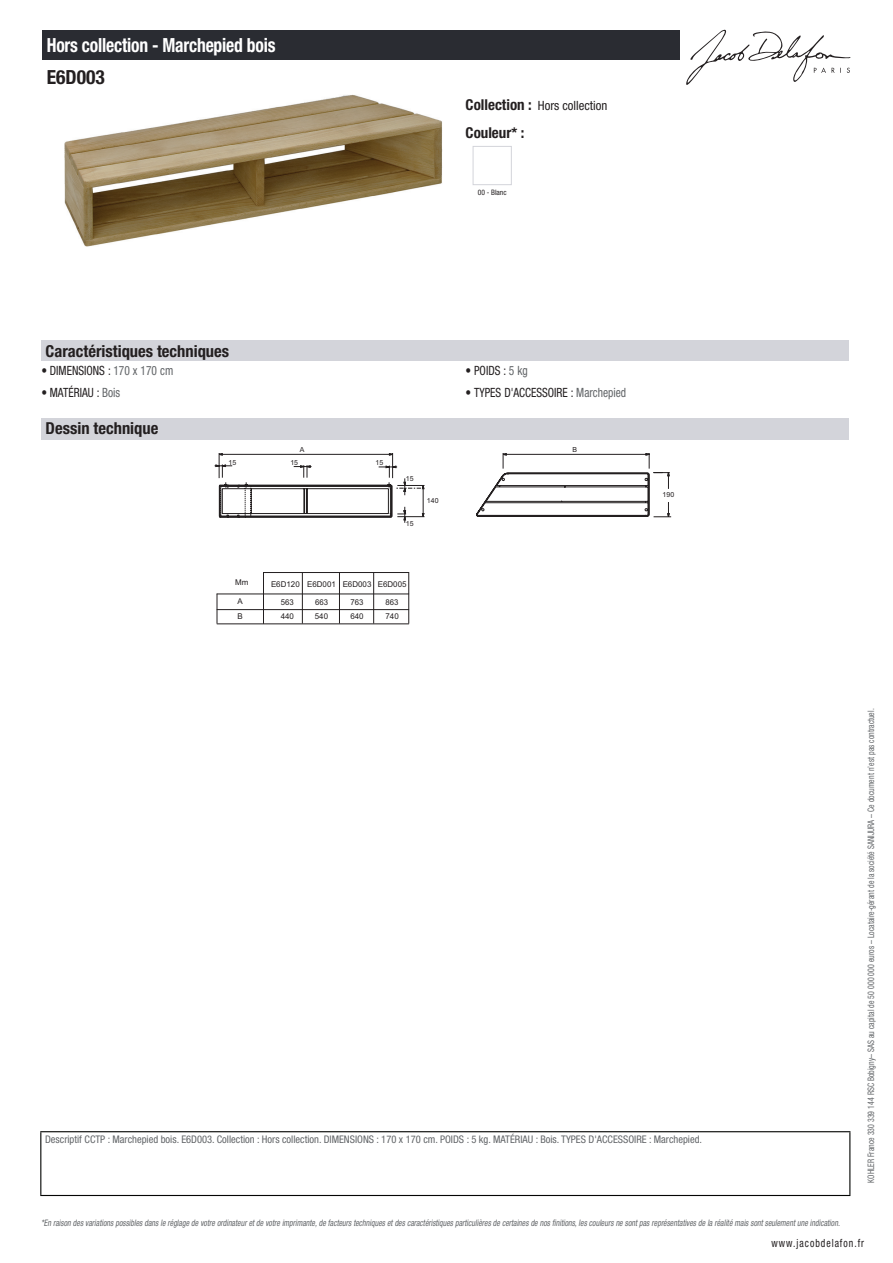
<style>
.page{position:relative;width:893px;height:1263px;background:#fff}
.page>*{position:absolute;margin:0;border:0;box-sizing:border-box;transform-origin:0 0}
.t1{font:700 condensed 19.5px "Helvetica Neue LT Std";letter-spacing:-.01em;color:#fff;scale:.9 1}
.t2{font:700 condensed 19.5px "Helvetica Neue LT Std";color:#231f20}
.t3{font:700 condensed 16.5px "Helvetica Neue LT Std";color:#231f20}
.t4{font:700 condensed 15px "Helvetica Neue LT Std";color:#231f20}
.t5{font:condensed 12.75px "Helvetica Neue LT Std";color:#231f20;scale:.9 1}
.t6{font:condensed 12.75px "Helvetica Neue LT Std";color:#231f20}
.t7{font:condensed 11.25px "Helvetica Neue LT Std";letter-spacing:.1em;color:#231f20;scale:.87 1}
.t8{font:condensed 10.5px "Helvetica Neue LT Std";color:#626568}
.t9{font:italic condensed 9px "Helvetica Neue LT Std";color:#626568;scale:.87 1}
.t10{font:condensed 9px "Helvetica Neue LT Std";color:#626568;scale:.87 1}
.t11{font:7.95px/14.7px "Arial";color:#231f20}
.t12{font:condensed 7.5px "Helvetica Neue LT Std";color:#231f20}
.t13{font:6.9px "Arial";color:#231f20}
.s1{font-weight:700;font-size:15px}
.s2{color:#626568}
</style>
<div class="page">
<svg style="left:686px;top:30px;width:164px;height:55px"></svg>
<img style="left:65px;top:95px;width:377px;height:152px">
<div style="left:473px;top:146px;width:39px;height:39px;border:1px solid #d3d4da"></div>
<div style="left:41px;top:340px;width:808px;height:21px;background:#d3d4da"></div>
<div style="left:41px;top:418px;width:808px;height:21px;background:#d3d4da"></div>
<svg style="left:215px;top:453px;width:457px;height:70px"></svg>
<hr style="left:263px;top:572px;width:1px;height:51px;background:#231f20">
<hr style="left:217px;top:594px;width:192px;height:1px;background:#231f20">
<hr style="left:217px;top:609px;width:192px;height:1px;background:#231f20">
<hr style="left:217px;top:623px;width:192px;height:1px;background:#231f20">
<hr style="left:263px;top:572px;width:146px;height:1px;background:#231f20">
<hr style="left:339px;top:572px;width:1px;height:51px;background:#231f20">
<hr style="left:302px;top:572px;width:1px;height:51px;background:#231f20">
<hr style="left:373px;top:572px;width:1px;height:51px;background:#231f20">
<hr style="left:408px;top:572px;width:1px;height:51px;background:#231f20">
<svg style="left:217px;top:594px;width:1px;height:29px"></svg>
<div style="left:43px;top:30px;width:637px;height:30px;background:#2a2c32"></div>
<hr style="left:40px;top:1131px;width:810px;height:1px;background:#040503">
<hr style="left:40px;top:1132px;width:1px;height:63px;background:#040503">
<hr style="left:849px;top:1132px;width:1px;height:63px;background:#040503">
<hr style="left:40px;top:1195px;width:810px;height:1px;background:#040503">
<h1 class="t1" style="left:47px;top:33px;width:256px">Hors collection - Marchepied bois</h1>
<h1 class="t2" style="left:47px;top:65px;width:60px">E6D003</h1>
<h3 class="t6" style="left:466px;top:98px;width:143px"><span class="s1">Collection :</span> Hors collection</h3>
<h3 class="t4" style="left:466px;top:123px;width:60px">Couleur* :</h3>
<p class="t12" style="left:478px;top:188px;width:30px">00 - Blanc</p>
<h2 class="t3" style="left:46px;top:341px;width:185px">Caractéristiques techniques</h2>
<h3 class="t5" style="left:41px;top:363px;width:148px">• DIMENSIONS : <span class="s2">170 x 170 cm</span></h3>
<h3 class="t5" style="left:466px;top:363px;width:71px">• POIDS : <span class="s2">5 kg</span></h3>
<h3 class="t5" style="left:41px;top:385px;width:89px">• MATÉRIAU : <span class="s2">Bois</span></h3>
<h3 class="t5" style="left:466px;top:385px;width:180px">• TYPES D'ACCESSOIRE : <span class="s2">Marchepied</span></h3>
<h2 class="t3" style="left:46px;top:419px;width:114px">Dessin technique</h2>
<p class="t13" style="left:300px;top:444px;width:6px">A</p>
<p class="t13" style="left:573px;top:444px;width:6px">B</p>
<p class="t13" style="left:229px;top:458px;width:9px">15</p>
<p class="t13" style="left:290px;top:458px;width:9px">15</p>
<p class="t13" style="left:375px;top:458px;width:9px">15</p>
<p class="t13" style="left:406px;top:474px;width:9px">15</p>
<p class="t13" style="left:406px;top:519px;width:9px">15</p>
<p class="t13" style="left:427px;top:496px;width:13px">140</p>
<p class="t11" style="left:235px;top:575px;width:15px">Mm</p>
<p class="t11" style="left:237px;top:594px;width:7px">A<br>B</p>
<p class="t11" style="left:281px;top:594px;width:15px">563<br>440</p>
<p class="t11" style="left:385px;top:594px;width:15px">863<br>740</p>
<p class="t11" style="left:343px;top:576px;width:30px">E6D003</p>
<p class="t11" style="left:271px;top:576px;width:66px">E6D120 E6D001</p>
<p class="t11" style="left:378px;top:576px;width:30px">E6D005</p>
<p class="t11" style="left:315px;top:594px;width:15px">663<br>540</p>
<p class="t11" style="left:350px;top:594px;width:15px">763<br>640</p>
<p class="t13" style="left:663px;top:490px;width:13px">190</p>
<p class="t8" style="left:45px;top:1134px;width:658px">Descriptif CCTP : Marchepied bois. E6D003. Collection : Hors collection. DIMENSIONS : 170 x 170 cm. POIDS : 5 kg. MATÉRIAU : Bois. TYPES D'ACCESSOIRE : Marchepied.</p>
<p class="t10" style="left:866px;top:1183px;width:547px;rotate:-90deg">KOHLER France 330 339 144 RSC Bobigny– SAS au capital de 50 000 000 euros – Locataire-gérant de la société SANIJURA – Ce document n’est pas contractuel.</p>
<p class="t9" style="left:41px;top:1217px;width:922px">*En raison desvariationspossiblesdansle réglage de votre ordinateuretde votre imprimante,de facteurstechniquesetdescaractéristiquesparticulièresde certainesde nosfinitions,lescouleursne sontpasreprésentativesde la réalité maissontseulementune indication.</p>
<p class="t7" style="left:772px;top:1237px;width:108px">www.jacobdelafon.fr</p>
</div>
